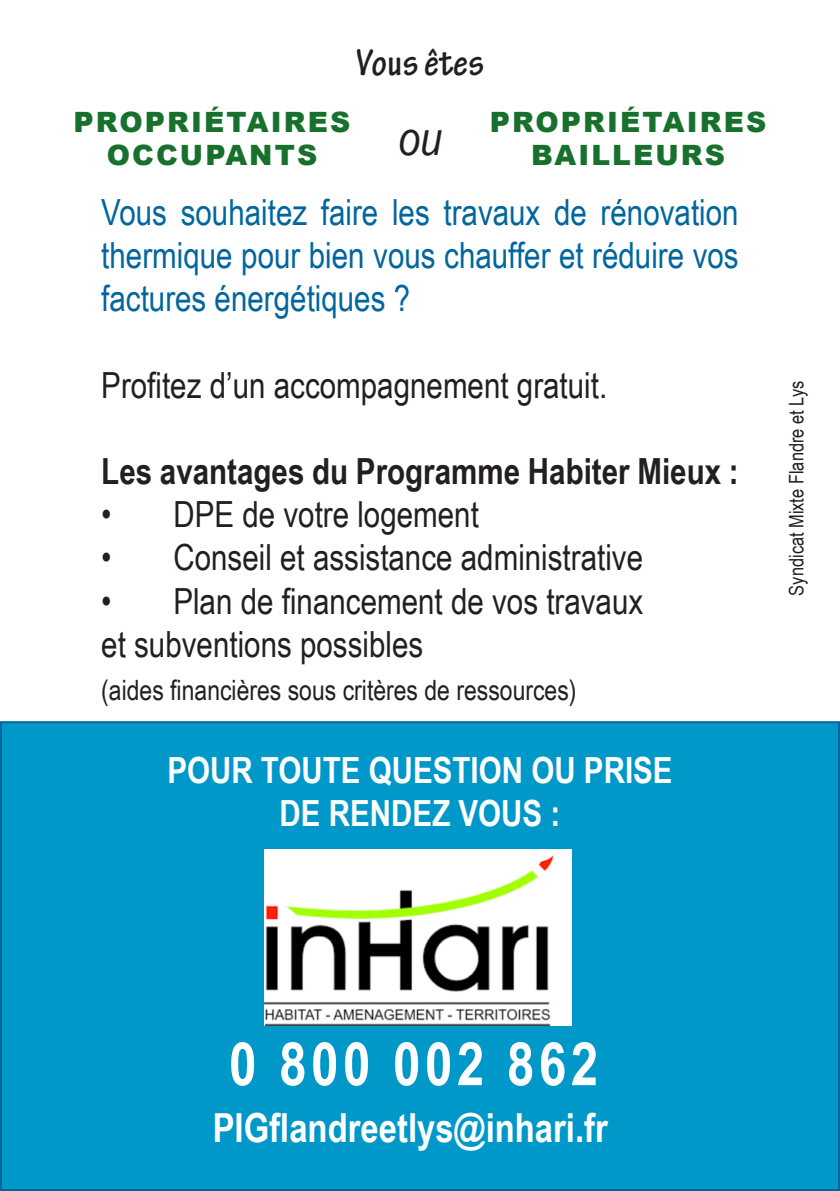
<style>
.page{position:relative;width:840px;height:1191px;background:#fff}
.page>*{position:absolute;margin:0;border:0;box-sizing:border-box;transform-origin:0 0}
.t1{font:700 60px "Arial Narrow";letter-spacing:.075em;color:#fff}
.t2{font:italic 48px "Arial Narrow";color:#231f20}
.t3{font:700 40px "Arial Narrow";color:#fff}
.t4{font:700 condensed 40px "Tekton Pro";color:#231f20}
.t5{font:36px "Arial Narrow";color:#231f20}
.t6{font:36px/43.2px "Arial Narrow";color:#01669d;text-align:justify}
.t7{font:700 36px/43.2px "Arial Narrow";color:#fff;text-align:center}
.t8{font:700 36px "Arial Narrow";color:#231f20}
.t9{font:900 28px/33.6px "Arial";letter-spacing:.075em;color:#18702d;text-align:center}
.t10{font:28px "Arial Narrow";color:#231f20}
.t11{font:20px "Arial Narrow";color:#231f20}
</style>
<div class="page">
<div style="left:1px;top:722px;width:837px;height:468px;background:#0098c9"></div>
<img style="left:264px;top:849px;width:307px;height:177px">
<p class="t4" style="left:355px;top:39px;width:130px">Vous êtes</p>
<p class="t9" style="left:74px;top:104px;width:278px">PROPRIÉTAIRES<br>OCCUPANTS</p>
<p class="t9" style="left:489px;top:104px;width:278px">PROPRIÉTAIRES</p>
<p class="t2" style="left:398px;top:105px;width:45px">ou</p>
<p class="t9" style="left:530px;top:137px;width:195px">BAILLEURS</p>
<p class="t6" style="left:101px;top:189px;width:638px">Vous souhaitez faire les travaux de rénovation thermique pour bien vous chauffer et réduire vos factures énergétiques ?</p>
<p class="t5" style="left:101px;top:358px;width:507px">Profitez d’un accompagnement gratuit.</p>
<p class="t8" style="left:101px;top:444px;width:638px">Les avantages du Programme Habiter Mieux :</p>
<p class="t5" style="left:101px;top:488px;width:379px">• DPE de votre logement</p>
<p class="t5" style="left:101px;top:531px;width:543px">• Conseil et assistance administrative</p>
<p class="t5" style="left:101px;top:574px;width:543px">• Plan de financement de vos travaux</p>
<p class="t5" style="left:101px;top:618px;width:323px">et subventions possibles</p>
<p class="t10" style="left:101px;top:669px;width:476px">(aides financières sous critères de ressources)</p>
<p class="t7" style="left:167px;top:746px;width:506px">POUR TOUTE QUESTION OU PRISE<br>DE RENDEZ VOUS :</p>
<p class="t11" style="left:781px;top:595px;width:216px;rotate:-90deg">Syndicat Mixte Flandre et Lys</p>
<p class="t1" style="left:229px;top:1018px;width:370px">0 800 002 862</p>
<p class="t3" style="left:213px;top:1097px;width:396px">PIGflandreetlys@inhari.fr</p>
</div>
